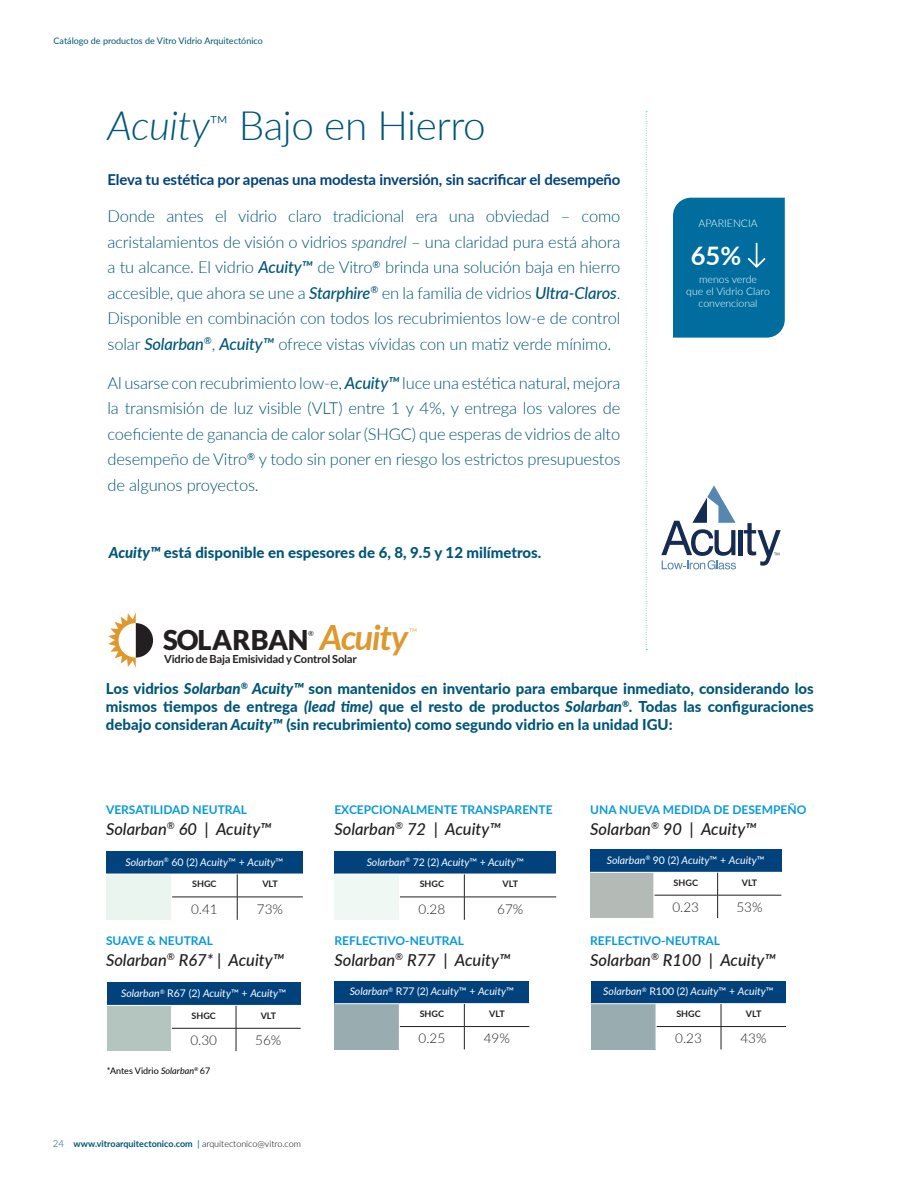
<style>
.page{position:relative;width:918px;height:1188px;background:#fff}
.page>*{position:absolute;margin:0;border:0;box-sizing:border-box;transform-origin:0 0}
.t1{font:300 40.5px "Lato";letter-spacing:-.01em;color:#005678}
.t2{font:italic 700 34.65px "Lato";letter-spacing:-.04em;color:#de992e}
.t3{font:900 27.3px "Lato";letter-spacing:-.02em;color:#231f20}
.t4{font:700 25.5px "Lato";color:#fff}
.t5{font:300 16.5px/25.5px "Lato";letter-spacing:-.01em;color:#005678;text-align:justify}
.t6{font:italic 500 16.5px "Lato";color:#231f20}
.t7{font:800 15px/18px "Lato";color:#005678;text-align:justify}
.t8{font:700 15px "Lato";letter-spacing:-.01em;color:#01427c}
.t9{font:300 13.5px "Lato";color:#231f20}
.t10{font:300 12.15px "Lato";color:#de992e}
.t11{font:700 12px "Lato";color:#069ad9}
.t12{font:700 11.1px "Lato";letter-spacing:-.02em;color:#231f20}
.t13{font:italic 10.5px "Lato";color:#fff}
.t14{font:300 10.5px/12px "Lato";color:#fff;text-align:center}
.t15{font:700 9px "Lato";color:#005678}
.t16{font:9px "Lato";color:#005678}
.t17{font:700 9px "Lato";color:#231f20}
.t18{font:9px "Lato";color:#000}
.t19{font:7.05px "Lato";color:#231f20}
.s1{font-style:italic}
.s2{font-size:25.5px}
.s3{font-weight:500;font-style:italic}
.s4{font-style:normal}
.s5{font-weight:300;font-size:9.75px}
.s6{font-weight:400}
.s7{font-weight:300;color:#000}
</style>
<div class="page">
<hr style="left:738px;top:530px;width:4px;height:25px;background:#162b52">
<svg style="left:661px;top:485px;width:75px;height:85px"></svg>
<svg style="left:744px;top:523px;width:37px;height:43px"></svg>
<div style="left:673px;top:198px;width:112px;height:140px;background:#006d9e"></div>
<svg style="left:646px;top:111px;width:1px;height:539px"></svg>
<div style="left:106px;top:851px;width:197px;height:23px;background:#01427c"></div>
<div style="left:106px;top:874px;width:66px;height:46px;background:#e9f5ee"></div>
<hr style="left:106px;top:874px;width:66px;height:1px;background:#fff">
<svg style="left:171px;top:874px;width:132px;height:46px"></svg>
<div style="left:334px;top:851px;width:222px;height:23px;background:#01427c"></div>
<div style="left:334px;top:874px;width:65px;height:46px;background:#f0f8f3"></div>
<hr style="left:334px;top:874px;width:65px;height:1px;background:#fff">
<svg style="left:400px;top:874px;width:156px;height:46px"></svg>
<div style="left:107px;top:983px;width:194px;height:22px;background:#01427c"></div>
<div style="left:107px;top:1005px;width:64px;height:46px;background:#b4c4be"></div>
<hr style="left:107px;top:1005px;width:64px;height:1px;background:#fff">
<svg style="left:171px;top:1005px;width:130px;height:46px"></svg>
<div style="left:590px;top:849px;width:191px;height:23px;background:#01427c"></div>
<div style="left:590px;top:872px;width:64px;height:46px;background:#b4bbb6"></div>
<hr style="left:590px;top:872px;width:64px;height:1px;background:#fff">
<svg style="left:654px;top:872px;width:127px;height:46px"></svg>
<div style="left:334px;top:981px;width:195px;height:23px;background:#01427c"></div>
<div style="left:334px;top:1004px;width:65px;height:45px;background:#99acb0"></div>
<hr style="left:334px;top:1003px;width:65px;height:1px;background:#fff">
<hr style="left:399px;top:1003px;width:65px;height:1px;background:#fff">
<hr style="left:464px;top:1003px;width:65px;height:1px;background:#fff">
<svg style="left:399px;top:1004px;width:130px;height:45px"></svg>
<div style="left:591px;top:981px;width:195px;height:23px;background:#01427c"></div>
<div style="left:591px;top:1004px;width:65px;height:45px;background:#99acb0"></div>
<hr style="left:591px;top:1003px;width:65px;height:1px;background:#fff">
<hr style="left:656px;top:1003px;width:65px;height:1px;background:#fff">
<hr style="left:721px;top:1003px;width:65px;height:1px;background:#fff">
<svg style="left:656px;top:1004px;width:130px;height:45px"></svg>
<svg style="left:108px;top:612px;width:45px;height:55px"></svg>
<p class="t16" style="left:54px;top:35px;width:211px">Catálogo de productos de Vitro Vidrio Arquitectónico</p>
<h1 class="t1" style="left:108px;top:98px;width:380px"><span class="s1">Acuity</span><span class="s2">™</span> Bajo en Hierro</h1>
<p class="t8" style="left:108px;top:168px;width:514px">Eleva tu estética por apenas una modesta inversión, sin sacrificar el desempeño</p>
<p class="t5" style="left:107px;top:203px;width:515px">Donde antes el vidrio claro tradicional era una obviedad – como acristalamientos de visión o vidrios <span class="s1">spandrel</span> – una claridad pura está ahora a tu alcance. El vidrio <span class="s3">Acuity™</span> de Vitro<sup>®</sup> brinda una solución baja en hierro accesible, que ahora se une a <span class="s3">Starphire</span><sup>®</sup> en la familia de vidrios <span class="s3">Ultra-Claros</span>.<br>Disponible en combinación con todos los recubrimientos low-e de control solar <span class="s3">Solarban</span><sup>®</sup>, <span class="s3">Acuity™</span> ofrece vistas vívidas con un matiz verde mínimo.</p>
<p class="t5" style="left:107px;top:369px;width:514px">Al usarse con recubrimiento low-e, <span class="s3">Acuity™</span> luce una estética natural, mejora la transmisión de luz visible (VLT) entre 1 y 4%, y entrega los valores de coeficiente de ganancia de calor solar (SHGC) que esperas de vidrios de alto desempeño de Vitro<sup>®</sup> y todo sin poner en riesgo los estrictos presupuestos de algunos proyectos.</p>
<p class="t7" style="left:109px;top:543px;width:434px"><span class="s1">Acuity™</span> está disponible en espesores de 6, 8, 9.5 y 12 milímetros.</p>
<p class="t19" style="left:308px;top:629px;width:7px">®</p>
<h2 class="t2" style="left:320px;top:618px;width:90px">Acuity</h2>
<p class="t10" style="left:409px;top:626px;width:10px">™</p>
<h3 class="t3" style="left:163px;top:624px;width:147px">SOLARBAN</h3>
<p class="t12" style="left:164px;top:653px;width:194px">Vidrio de Baja Emisividad y Control Solar</p>
<p class="t14" style="left:699px;top:217px;width:61px">APARIENCIA</p>
<h3 class="t4" style="left:691px;top:237px;width:52px">65%</h3>
<p class="t14" style="left:686px;top:273px;width:85px">menos verde<br>que el Vidrio Claro convencional</p>
<p class="t7" style="left:106px;top:679px;width:709px">Los vidrios <span class="s1">Solarban</span><sup>®</sup> <span class="s1">Acuity™</span> son mantenidos en inventario para embarque inmediato, considerando los mismos tiempos de entrega <span class="s1">(lead time)</span> que el resto de productos <span class="s1">Solarban</span><sup>®</sup><span class="s1">.</span> Todas las configuraciones debajo consideran <span class="s1">Acuity™</span> (sin recubrimiento) como segundo vidrio en la unidad IGU:</p>
<p class="t11" style="left:106px;top:800px;width:143px">VERSATILIDAD NEUTRAL</p>
<p class="t6" style="left:106px;top:817px;width:167px">Solarban<sup>®</sup> 60 | Acuity™</p>
<p class="t13" style="left:125px;top:854px;width:159px">Solarban<sup>®</sup> <span class="s4">60 (2)</span> Acuity<span class="s4">™ +</span> Acuity<span class="s4">™</span></p>
<p class="t17" style="left:192px;top:877px;width:26px">SHGC</p>
<p class="t17" style="left:262px;top:877px;width:17px">VLT</p>
<p class="t9" style="left:191px;top:900px;width:28px">0.41</p>
<p class="t9" style="left:257px;top:900px;width:28px">73%</p>
<p class="t11" style="left:106px;top:932px;width:109px">SUAVE &amp; NEUTRAL</p>
<p class="t6" style="left:106px;top:948px;width:180px">Solarban<sup>®</sup> R67* | Acuity™</p>
<p class="t13" style="left:121px;top:986px;width:167px">Solarban<sup>®</sup> <span class="s4">R67 (2)</span> Acuity<span class="s4">™ +</span> Acuity<span class="s4">™</span></p>
<p class="t17" style="left:192px;top:1009px;width:26px">SHGC</p>
<p class="t17" style="left:261px;top:1009px;width:17px">VLT</p>
<p class="t9" style="left:190px;top:1031px;width:28px">0.30</p>
<p class="t9" style="left:255px;top:1031px;width:28px">56%</p>
<p class="t18" style="left:107px;top:1065px;width:105px">*Antes Vidrio <span class="s1">Solarban</span><sup>®</sup> 67</p>
<p class="t15" style="left:53px;top:1137px;width:250px"><span class="s5">24</span> www.vitroarquitectonico.com <span class="s6">|</span> <span class="s7">arquitectonico@vitro.com</span></p>
<p class="t11" style="left:334px;top:800px;width:220px">EXCEPCIONALMENTE TRANSPARENTE</p>
<p class="t6" style="left:334px;top:817px;width:168px">Solarban<sup>®</sup> 72 | Acuity™</p>
<p class="t13" style="left:367px;top:854px;width:159px">Solarban<sup>®</sup> <span class="s4">72 (2)</span> Acuity<span class="s4">™ +</span> Acuity<span class="s4">™</span></p>
<p class="t17" style="left:420px;top:877px;width:26px">SHGC</p>
<p class="t17" style="left:503px;top:877px;width:17px">VLT</p>
<p class="t9" style="left:419px;top:900px;width:28px">0.28</p>
<p class="t9" style="left:497px;top:900px;width:28px">67%</p>
<p class="t11" style="left:334px;top:932px;width:131px">REFLECTIVO-NEUTRAL</p>
<p class="t6" style="left:334px;top:948px;width:178px">Solarban<sup>®</sup> R77 | Acuity™</p>
<p class="t13" style="left:350px;top:984px;width:166px">Solarban<sup>®</sup> <span class="s4">R77 (2)</span> Acuity<span class="s4">™ +</span> Acuity<span class="s4">™</span></p>
<p class="t17" style="left:420px;top:1007px;width:26px">SHGC</p>
<p class="t17" style="left:489px;top:1007px;width:17px">VLT</p>
<p class="t9" style="left:419px;top:1029px;width:28px">0.25</p>
<p class="t9" style="left:484px;top:1029px;width:28px">49%</p>
<p class="t11" style="left:590px;top:800px;width:218px">UNA NUEVA MEDIDA DE DESEMPEÑO</p>
<p class="t6" style="left:590px;top:817px;width:168px">Solarban<sup>®</sup> 90 | Acuity™</p>
<p class="t13" style="left:607px;top:853px;width:159px">Solarban<sup>®</sup> <span class="s4">90 (2)</span> Acuity<span class="s4">™ +</span> Acuity<span class="s4">™</span></p>
<p class="t17" style="left:674px;top:876px;width:26px">SHGC</p>
<p class="t17" style="left:742px;top:876px;width:17px">VLT</p>
<p class="t9" style="left:672px;top:898px;width:28px">0.23</p>
<p class="t9" style="left:736px;top:898px;width:28px">53%</p>
<p class="t11" style="left:590px;top:932px;width:131px">REFLECTIVO-NEUTRAL</p>
<p class="t6" style="left:590px;top:948px;width:187px">Solarban<sup>®</sup> R100 | Acuity™</p>
<p class="t13" style="left:603px;top:984px;width:172px">Solarban<sup>®</sup> <span class="s4">R100 (2)</span> Acuity<span class="s4">™ +</span> Acuity<span class="s4">™</span></p>
<p class="t17" style="left:676px;top:1007px;width:26px">SHGC</p>
<p class="t17" style="left:746px;top:1007px;width:17px">VLT</p>
<p class="t9" style="left:675px;top:1029px;width:28px">0.23</p>
<p class="t9" style="left:740px;top:1029px;width:28px">43%</p>
</div>
